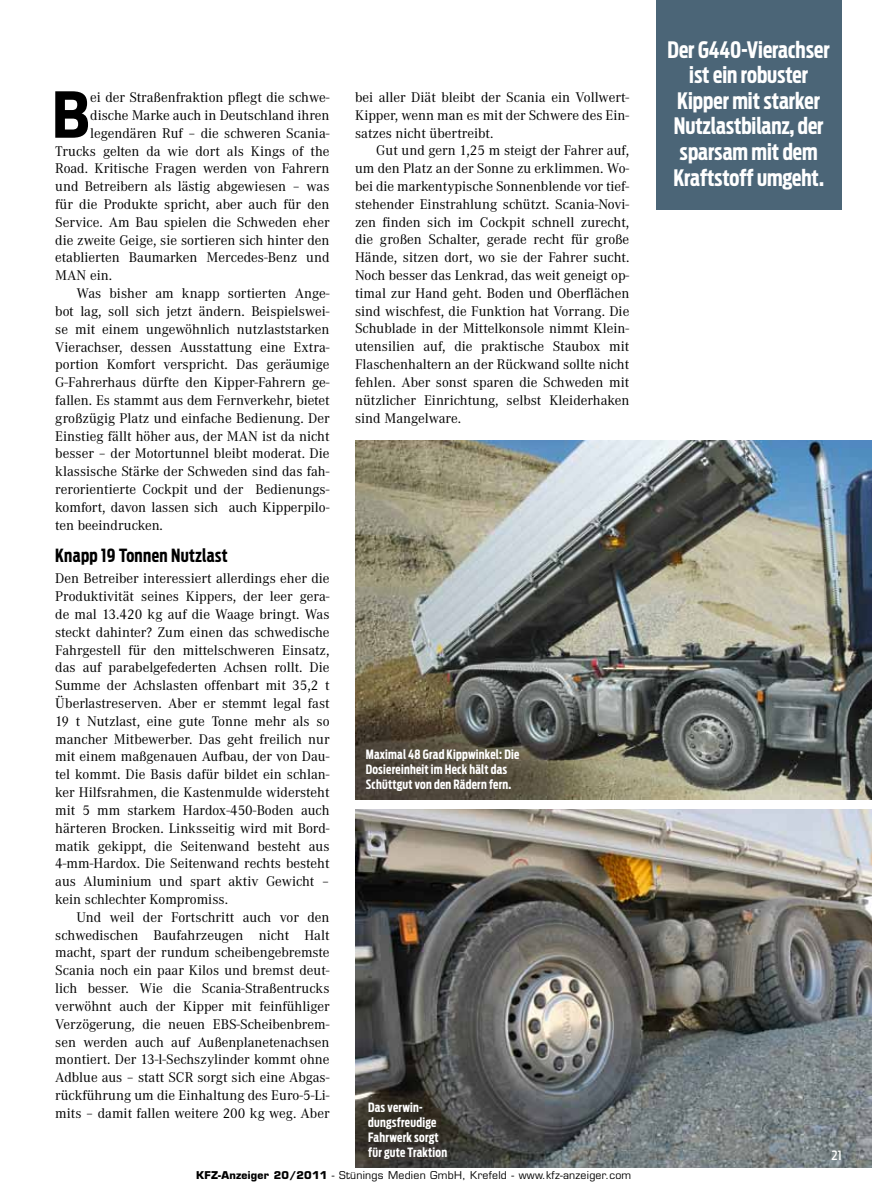
<style>
.page{position:relative;width:893px;height:1191px;background:#fff}
.page>*{position:absolute;margin:0;border:0;box-sizing:border-box;transform-origin:0 0}
.t1{font:700 62.7px "Antenna Cond";color:#000}
.t2{font:700 22.5px/25.5px "Antenna Extra Cond";color:#fff;text-align:center}
.t3{font:700 18px "Antenna Extra Cond";letter-spacing:.02em;color:#000}
.t4{font:14.55px/17.9px "Corporate A";color:#000;text-align:justify}
.t5{font:700 12.75px/15px "Antenna Extra Cond";letter-spacing:.02em;color:#fff}
.t6{font:500 12.75px "Antenna Cond";color:#fff;scale:.95 1}
.t7{font:10.5px "Eurostile";letter-spacing:.025em;color:#000}
.s1{font-weight:700}
</style>
<div class="page">
<img style="left:355px;top:441px;width:517px;height:358px">
<img style="left:355px;top:809px;width:517px;height:358px">
<div style="left:656px;top:0;width:186px;height:209px;background:#4b6577"></div>
<h1 class="t1" style="left:52px;top:77px;width:40px">B</h1>
<p class="t4" style="left:90px;top:89px;width:241px">ei der Straßenfraktion pflegt die schwe-</p>
<p class="t4" style="left:90px;top:106px;width:241px">dische Marke auch in Deutschland ihren</p>
<p class="t4" style="left:90px;top:124px;width:241px">legendären Ruf – die schweren Scania-</p>
<p class="t4" style="left:55px;top:142px;width:276px">Trucks gelten da wie dort als Kings of the</p>
<p class="t4" style="left:55px;top:160px;width:276px">Road. Kritische Fragen werden von Fahrern</p>
<p class="t4" style="left:55px;top:178px;width:276px">und Betreibern als lästig abgewiesen – was</p>
<p class="t4" style="left:55px;top:196px;width:276px">für die Produkte spricht, aber auch für den</p>
<p class="t4" style="left:55px;top:213px;width:276px">Service. Am Bau spielen die Schweden eher</p>
<p class="t4" style="left:55px;top:231px;width:276px">die zweite Geige, sie sortieren sich hinter den</p>
<p class="t4" style="left:55px;top:249px;width:276px">etablierten Baumarken Mercedes-Benz und</p>
<p class="t4" style="left:55px;top:267px;width:58px">MAN ein.</p>
<p class="t4" style="left:77px;top:285px;width:254px">Was bisher am knapp sortierten Ange-</p>
<p class="t4" style="left:55px;top:302px;width:276px">bot lag, soll sich jetzt ändern. Beispielswei-</p>
<p class="t4" style="left:55px;top:320px;width:276px">se mit einem ungewöhnlich nutzlaststarken</p>
<p class="t4" style="left:55px;top:338px;width:276px">Vierachser, dessen Ausstattung eine Extra-</p>
<p class="t4" style="left:55px;top:356px;width:276px">portion Komfort verspricht. Das geräumige</p>
<p class="t4" style="left:55px;top:374px;width:276px">G-Fahrerhaus dürfte den Kipper-Fahrern ge-</p>
<p class="t4" style="left:55px;top:391px;width:276px">fallen. Es stammt aus dem Fernverkehr, bietet</p>
<p class="t4" style="left:55px;top:409px;width:276px">großzügig Platz und einfache Bedienung. Der</p>
<p class="t4" style="left:55px;top:427px;width:276px">Einstieg fällt höher aus, der MAN ist da nicht</p>
<p class="t4" style="left:55px;top:445px;width:276px">besser – der Motortunnel bleibt moderat. Die</p>
<p class="t4" style="left:55px;top:463px;width:276px">klassische Stärke der Schweden sind das fah-</p>
<p class="t4" style="left:55px;top:480px;width:276px">rerorientierte Cockpit und der Bedienungs-</p>
<p class="t4" style="left:55px;top:498px;width:276px">komfort, davon lassen sich auch Kipperpilo-</p>
<p class="t4" style="left:55px;top:516px;width:109px">ten beeindrucken.</p>
<p class="t3" style="left:55px;top:545px;width:174px">Knapp 19 Tonnen Nutzlast</p>
<p class="t4" style="left:55px;top:570px;width:276px">Den Betreiber interessiert allerdings eher die Produktivität seines Kippers, der leer gera&shy;de mal 13.420 kg auf die Waage bringt. Was steckt dahinter? Zum einen das schwedische Fahrgestell für den mittelschweren Einsatz, das auf parabelgefederten Achsen rollt. Die Summe der Achslasten offenbart mit 35,2 t Überlastreserven. Aber er stemmt legal fast 19 t Nutzlast, eine gute Tonne mehr als so mancher Mitbewerber. Das geht freilich nur mit einem maßgenauen Aufbau, der von Dau&shy;tel kommt. Die Basis dafür bildet ein schlan&shy;ker Hilfsrahmen, die Kastenmulde widersteht mit 5 mm starkem Hardox-450-Boden auch härteren Brocken. Linksseitig wird mit Bord&shy;matik gekippt, die Seitenwand besteht aus 4-mm-Hardox. Die Seitenwand rechts besteht aus Aluminium und spart aktiv Gewicht – kein schlechter Kompromiss.</p>
<p class="t4" style="left:55px;top:908px;width:276px;text-indent:21px">Und weil der Fortschritt auch vor den schwedischen Baufahrzeugen nicht Halt macht, spart der rundum scheibengebremste Scania noch ein paar Kilos und bremst deut&shy;lich besser. Wie die Scania-Straßentrucks verwöhnt auch der Kipper mit feinfühliger Verzögerung, die neuen EBS-Scheibenbrem&shy;sen werden auch auf Außenplanetenachsen montiert. Der 13-l-Sechszylinder kommt ohne Adblue aus – statt SCR sorgt sich eine Abgas&shy;rückführung um die Einhaltung des Euro-5-Li&shy;mits – damit fallen weitere 200 kg weg. Aber</p>
<p class="t4" style="left:355px;top:88px;width:276px">bei aller Diät bleibt der Scania ein Vollwert-Kipper, wenn man es mit der Schwere des Ein&shy;satzes nicht übertreibt.</p>
<p class="t4" style="left:355px;top:142px;width:276px;text-indent:21px">Gut und gern 1,25 m steigt der Fahrer auf, um den Platz an der Sonne zu erklimmen. Wo&shy;bei die markentypische Sonnenblende vor tief&shy;stehender Einstrahlung schützt. Scania-Novi&shy;zen finden sich im Cockpit schnell zurecht, die großen Schalter, gerade recht für große Hände, sitzen dort, wo sie der Fahrer sucht.<br>Noch besser das Lenkrad, das weit geneigt op&shy;timal zur Hand geht. Boden und Oberflächen sind wischfest, die Funktion hat Vorrang. Die Schublade in der Mittelkonsole nimmt Klein&shy;utensilien auf, die praktische Staubox mit Flaschenhaltern an der Rückwand sollte nicht fehlen. Aber sonst sparen die Schweden mit nützlicher Einrichtung, selbst Kleiderhaken sind Mangelware.</p>
<p class="t5" style="left:366px;top:747px;width:155px">Maximal 48 Grad Kippwinkel: Die<br>Dosiereinheit im Heck hält das<br>Schüttgut von den Rädern fern.</p>
<p class="t5" style="left:368px;top:1100px;width:80px">Das verwin&shy;dungsfreudige<br>Fahrwerk sorgt für gute Traktion</p>
<p class="t7" style="left:196px;top:1168px;width:437px"><span class="s1">KFZ-Anzeiger 20/2011</span> - Stünings Medien GmbH, Krefeld - www.kfz-anzeiger.com</p>
<h2 class="t2" style="left:668px;top:37px;width:164px">Der G440-Vierachser ist ein robuster<br>Kipper mit starker<br>Nutzlastbilanz, der sparsam mit dem<br>Kraftstoff umgeht.</h2>
<p class="t6" style="left:832px;top:1148px;width:12px">21</p>
</div>
